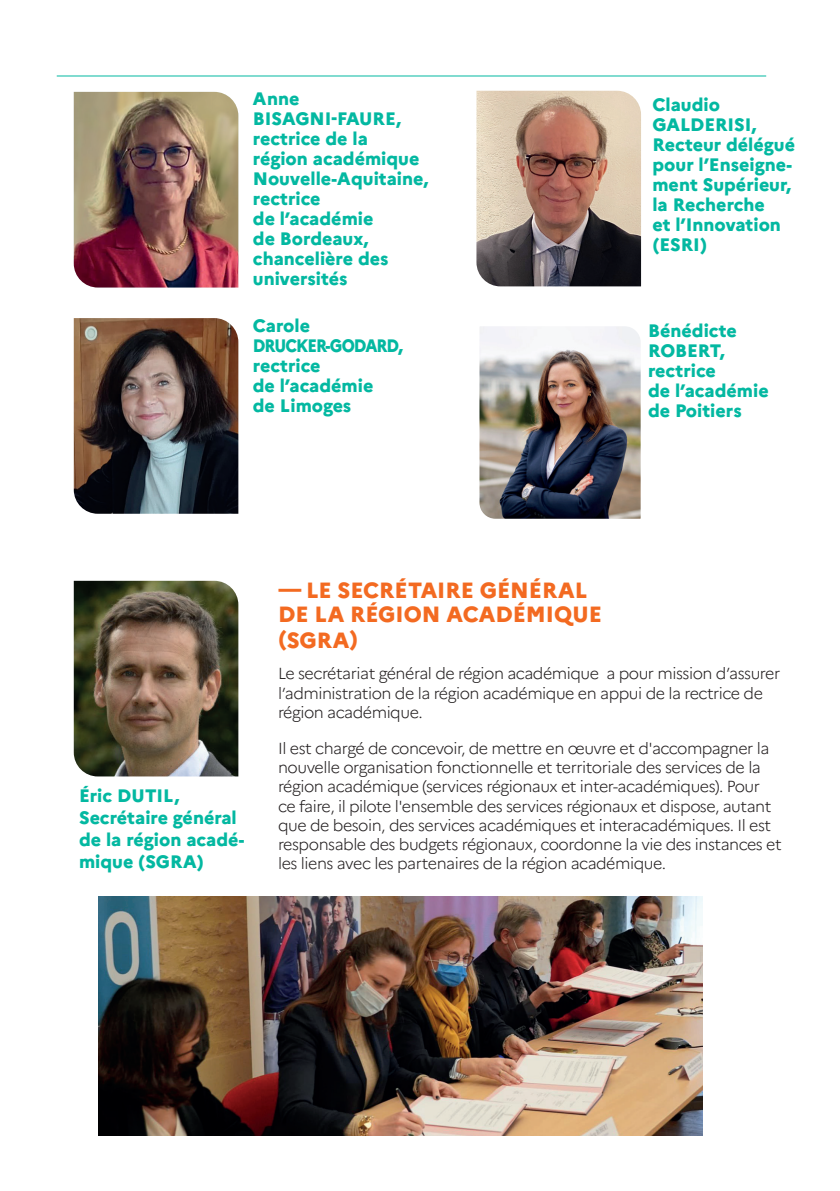
<style>
.page{position:relative;width:840px;height:1191px;background:#fff}
.page>*{position:absolute;margin:0;border:0;box-sizing:border-box;transform-origin:0 0}
.t1{font:800 22px/24px "Marianne";color:#f36a21}
.t2{font:800 18px/20px "Marianne";color:#03b8a1}
.t3{font:300 16px/19.2px "Marianne";letter-spacing:-.03em;color:#231f20}
</style>
<div class="page">
<img style="left:476px;top:91px;width:164px;height:195px">
<hr style="left:57px;top:75px;width:708px;height:1px;background:#03b8a1">
<img style="left:74px;top:581px;width:164px;height:195px">
<img style="left:74px;top:92px;width:164px;height:195px">
<img style="left:74px;top:318px;width:164px;height:196px">
<img style="left:479px;top:326px;width:162px;height:193px">
<img style="left:98px;top:896px;width:603px;height:240px">
<p class="t2" style="left:253px;top:87px;width:177px">Anne<br>BISAGNI-FAURE, rectrice de la<br>région académique<br>Nouvelle-Aquitaine, rectrice<br>de l’académie<br>de Bordeaux, chancelière des universités</p>
<p class="t2" style="left:253px;top:314px;width:152px">Carole<br>DRUCKER-GODARD, rectrice<br>de l’académie<br>de Limoges</p>
<p class="t2" style="left:652px;top:93px;width:144px">Claudio<br>GALDERISI,<br>Recteur délégué pour l’Enseigne&shy;ment Supérieur, la Recherche<br>et l’Innovation (ESRI)</p>
<p class="t2" style="left:647px;top:319px;width:122px">Bénédicte<br>ROBERT, rectrice<br>de l’académie de Poitiers</p>
<p class="t2" style="left:79px;top:783px;width:167px;line-height:22px">Éric DUTIL,<br>Secrétaire général de la région acadé&shy;mique (SGRA)</p>
<h1 class="t1" style="left:278px;top:576px;width:325px">— LE SECRÉTAIRE GÉNÉRAL<br>DE LA RÉGION ACADÉMIQUE</h1>
<h1 class="t1" style="left:278px;top:626px;width:82px">(SGRA)</h1>
<p class="t3" style="left:278px;top:663px;width:503px">Le secrétariat général de région académique a pour mission d’assurer l’administration de la région académique en appui de la rectrice de région académique.</p>
<p class="t3" style="left:278px;top:737px;width:505px">Il est chargé de concevoir, de mettre en œuvre et d'accompagner la nouvelle organisation fonctionnelle et territoriale des services de la région académique (services régionaux et inter-académiques). Pour ce faire, il pilote l'ensemble des services régionaux et dispose, autant que de besoin, des services académiques et interacadémiques. Il est responsable des budgets régionaux, coordonne la vie des instances et les liens avec les partenaires de la région académique.</p>
</div>
